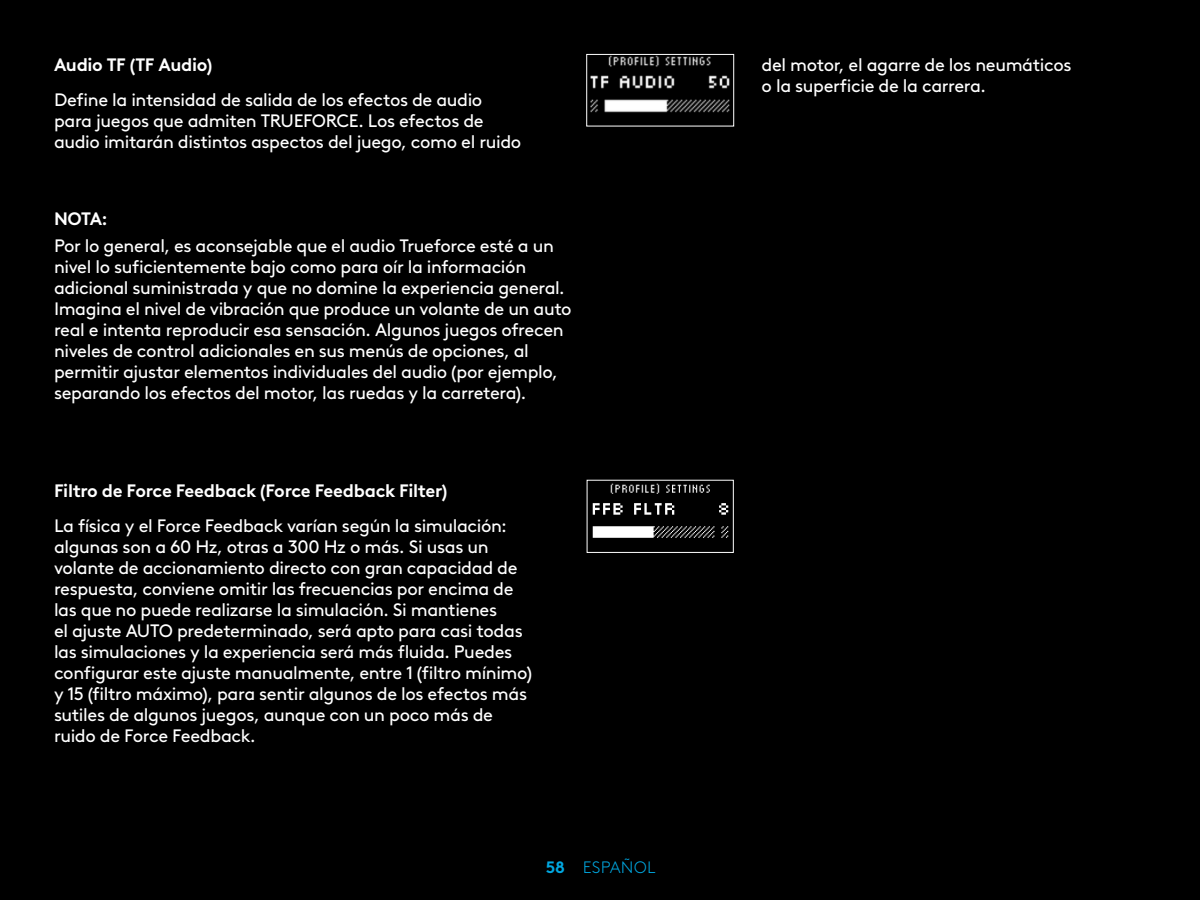
<style>
.page{position:relative;width:1200px;height:900px;background:#000}
.page>*{position:absolute;margin:0;border:0;box-sizing:border-box;transform-origin:0 0}
.Numbered_list{font:18px/21px "Brown Logitech Pan";letter-spacing:-.02em;color:#fff}
.Numbered_list-2{font:700 18px "Brown Logitech Pan";letter-spacing:-.02em;color:#fff}
.Bulleted_list{font:700 18px "Brown Logitech Pan";color:#fff}
.t1{font:300 16.5px "Brown Logitech Pan";letter-spacing:.01em;color:#00a7e0}
.s1{font-weight:700}
</style>
<div class="page">
<img style="left:590px;top:56px;width:140px;height:57px">
<div style="left:586px;top:54px;width:148px;height:72px;border:1px solid #fff"></div>
<img style="left:592px;top:483px;width:137px;height:55px">
<div style="left:587px;top:480px;width:147px;height:73px;border:1px solid #fff"></div>
<p class="Numbered_list-2" style="left:54px;top:51px;width:160px">Audio TF (TF Audio)</p>
<p class="Numbered_list" style="left:54px;top:88px;width:469px">Define la intensidad de salida de los efectos de audio para juegos que admiten TRUEFORCE. Los efectos de audio imitarán distintos aspectos del juego, como el ruido</p>
<p class="Bulleted_list" style="left:54px;top:204px;width:55px">NOTA:</p>
<p class="Numbered_list" style="left:54px;top:233px;width:519px">Por lo general, es aconsejable que el audio Trueforce esté a un nivel lo suficientemente bajo como para oír la información adicional suministrada y que no domine la experiencia general.<br>Imagina el nivel de vibración que produce un volante de un auto real e intenta reproducir esa sensación. Algunos juegos ofrecen niveles de control adicionales en sus menús de opciones, al permitir ajustar elementos individuales del audio (por ejemplo, separando los efectos del motor, las ruedas y la carretera).</p>
<p class="Numbered_list-2" style="left:54px;top:477px;width:395px">Filtro de Force Feedback (Force Feedback Filter)</p>
<p class="Numbered_list" style="left:54px;top:514px;width:480px">La física y el Force Feedback varían según la simulación: algunas son a 60 Hz, otras a 300 Hz o más. Si usas un volante de accionamiento directo con gran capacidad de respuesta, conviene omitir las frecuencias por encima de las que no puede realizarse la simulación. Si mantienes<br>el ajuste AUTO predeterminado, será apto para casi todas las simulaciones y la experiencia será más fluida. Puedes configurar este ajuste manualmente, entre 1 (filtro mínimo) y 15 (filtro máximo), para sentir algunos de los efectos más sutiles de algunos juegos, aunque con un poco más de ruido de Force Feedback.</p>
<p class="t1" style="left:546px;top:856px;width:111px"><span class="s1">58</span> ESPAÑOL</p>
<p class="Numbered_list" style="left:762px;top:53px;width:311px">del motor, el agarre de los neumáticos o la superficie de la carrera.</p>
</div>
